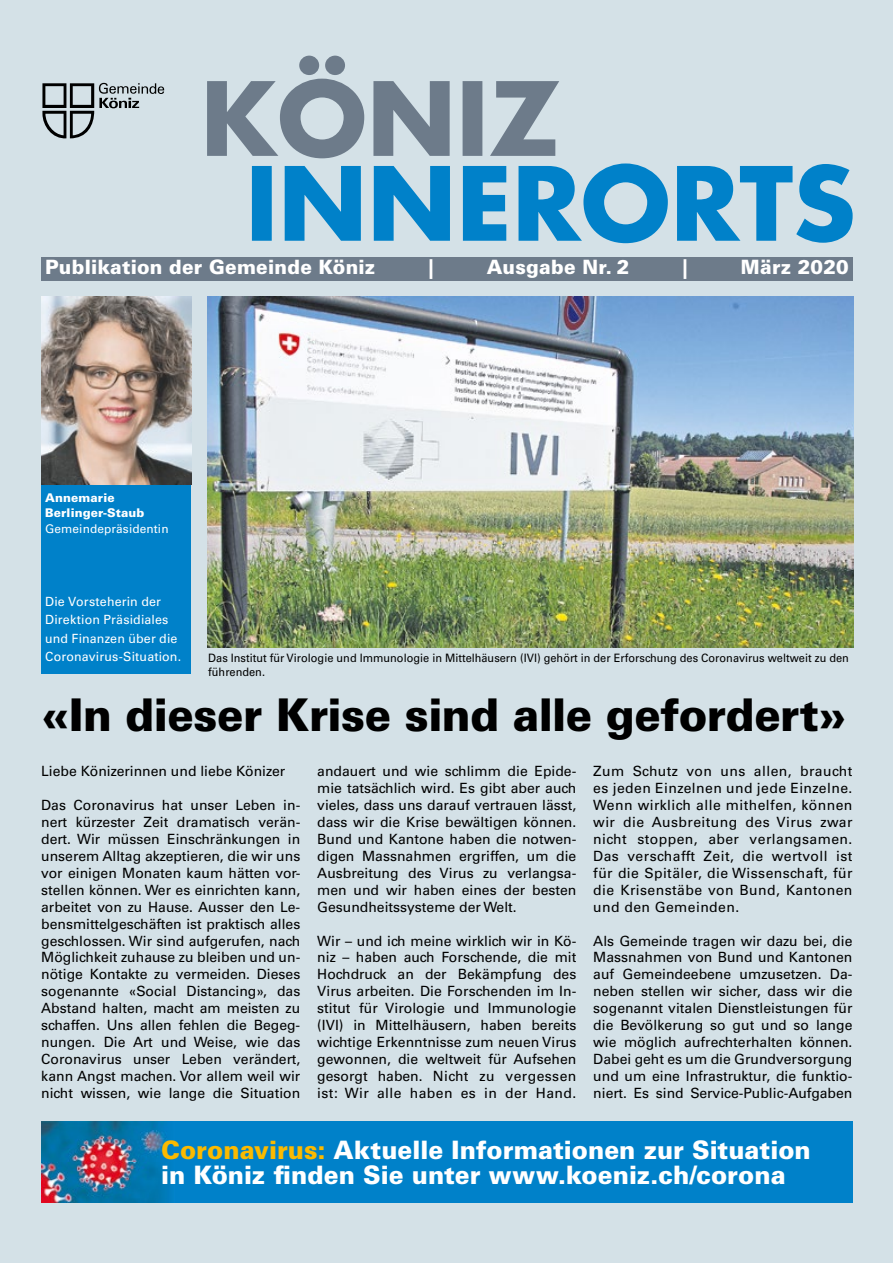
<style>
.page{position:relative;width:893px;height:1263px;background:#d4e1e7}
.page>*{position:absolute;margin:0;border:0;box-sizing:border-box;transform-origin:0 0}
.t1{font:900 45.15px "Univers LT Std";letter-spacing:-.015em;color:#000;scale:.96 1}
.t2{font:900 25.35px/25.3px "Univers LT Std";color:#fff;scale:.96 1}
.t3{font:900 19.8px "Univers LT Std";letter-spacing:.01em;color:#fff;scale:.96 1}
.t4{font:14.1px/17px "Univers LT Std";color:#000;text-align:justify}
.t5{font:12.75px/18.3px "Univers LT Std";letter-spacing:.01em;color:#fff}
.t6{font:900 12px/15.5px "Univers LT Std";letter-spacing:.01em;color:#fff}
.t7{font:12px "Univers LT Std";letter-spacing:.01em;color:#fff}
.t8{font:11.55px/14.1px "Univers LT Std";color:#000;scale:.95 1}
.s1{color:#fbba00}
</style>
<div class="page">
<svg style="left:42px;top:83px;width:122px;height:55px"></svg>
<svg style="left:207px;top:56px;width:352px;height:102px"></svg>
<svg style="left:252px;top:163px;width:601px;height:80px;fill:#0081c9"></svg>
<div style="left:41px;top:257px;width:812px;height:24px;background:#6d7b8a"></div>
<div style="left:41px;top:477px;width:150px;height:197px;background:#0081c9"></div>
<img style="left:41px;top:297px;width:150px;height:188px">
<img style="left:207px;top:297px;width:647px;height:351px">
<div style="left:41px;top:1121px;width:811px;height:82px;background:#0081c9"></div>
<img style="left:41px;top:1121px;width:128px;height:82px">
<h3 class="t3" style="left:45px;top:254px;width:346px">Publikation der Gemeinde Köniz</h3>
<h3 class="t3" style="left:429px;top:254px;width:7px">|</h3>
<h3 class="t3" style="left:487px;top:254px;width:150px">Ausgabe Nr. 2</h3>
<h3 class="t3" style="left:683px;top:254px;width:7px">|</h3>
<h3 class="t3" style="left:741px;top:254px;width:114px">März 2020</h3>
<p class="t6" style="left:45px;top:489px;width:101px">Annemarie<br>Berlinger-Staub</p>
<p class="t7" style="left:45px;top:521px;width:125px">Gemeindepräsidentin</p>
<p class="t5" style="left:45px;top:592px;width:137px">Die Vorsteherin der<br>Direktion Präsidiales und Finanzen über die<br>Coronavirus-Situation.</p>
<p class="t8" style="left:208px;top:651px;width:676px">Das Institut für Virologie und Immunologie in Mittelhäusern (IVI) gehört in der Erforschung des Coronavirus weltweit zu den führenden.</p>
<h1 class="t1" style="left:41px;top:686px;width:841px">«In dieser Krise sind alle gefordert»</h1>
<p class="t4" style="left:41px;top:763px;width:246px">Liebe Könizerinnen und liebe Könizer</p>
<p class="t4" style="left:41px;top:797px;width:261px">Das Coronavirus hat unser Leben in&shy;nert kürzester Zeit dramatisch verän&shy;dert. Wir müssen Einschränkungen in unserem Alltag akzeptieren, die wir uns vor einigen Monaten kaum hätten vor&shy;stellen können. Wer es einrichten kann, arbeitet von zu Hause. Ausser den Le&shy;bensmittelgeschäften ist praktisch alles geschlossen. Wir sind aufgerufen, nach Möglichkeit zuhause zu bleiben und un&shy;nötige Kontakte zu vermeiden. Dieses sogenannte «Social Distancing», das Abstand halten, macht am meisten zu schaffen. Uns allen fehlen die Begeg&shy;nungen. Die Art und Weise, wie das Coronavirus unser Leben verändert, kann Angst machen. Vor allem weil wir nicht wissen, wie lange die Situation</p>
<p class="t4" style="left:593px;top:763px;width:261px">Zum Schutz von uns allen, braucht es jeden Einzelnen und jede Einzelne.<br>Wenn wirklich alle mithelfen, können wir die Ausbreitung des Virus zwar nicht stoppen, aber verlangsamen.<br>Das verschafft Zeit, die wertvoll ist für die Spitäler, die Wissenschaft, für die Krisenstäbe von Bund, Kantonen und den Gemeinden.</p>
<p class="t4" style="left:593px;top:932px;width:261px">Als Gemeinde tragen wir dazu bei, die Massnahmen von Bund und Kantonen auf Gemeindeebene umzusetzen. Da&shy;neben stellen wir sicher, dass wir die sogenannt vitalen Dienstleistungen für die Bevölkerung so gut und so lange wie möglich aufrechterhalten können.<br>Dabei geht es um die Grundversorgung und um eine Infrastruktur, die funktio&shy;niert. Es sind Service-Public-Aufgaben</p>
<h2 class="t2" style="left:161px;top:1137px;width:678px"><span class="s1">Coronavirus:</span> Aktuelle Informationen zur Situation in Köniz finden Sie unter www.koeniz.ch/corona</h2>
<p class="t4" style="left:317px;top:763px;width:261px">andauert und wie schlimm die Epide&shy;mie tatsächlich wird. Es gibt aber auch vieles, dass uns darauf vertrauen lässt, dass wir die Krise bewältigen können.<br>Bund und Kantone haben die notwen&shy;digen Massnahmen ergriffen, um die Ausbreitung des Virus zu verlangsa&shy;men und wir haben eines der besten Gesundheitssysteme der Welt.</p>
<p class="t4" style="left:317px;top:932px;width:261px">Wir – und ich meine wirklich wir in Kö&shy;niz – haben auch Forschende, die mit Hochdruck an der Bekämpfung des Virus arbeiten. Die Forschenden im In&shy;stitut für Virologie und Immunologie (IVI) in Mittelhäusern, haben bereits wichtige Erkenntnisse zum neuen Virus gewonnen, die weltweit für Aufsehen gesorgt haben. Nicht zu vergessen ist: Wir alle haben es in der Hand.</p>
</div>
